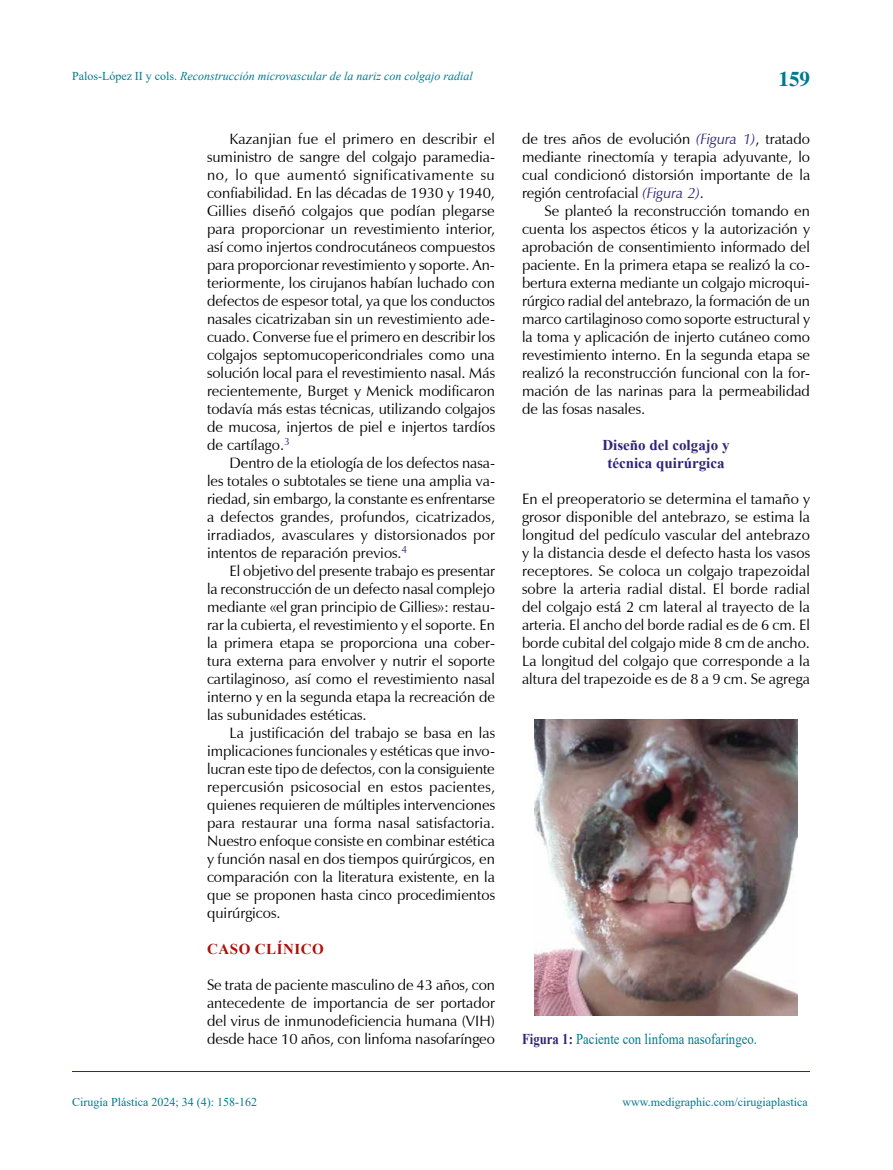
<style>
.page{position:relative;width:893px;height:1170px;background:#fff}
.page>*{position:absolute;margin:0;border:0;box-sizing:border-box;transform-origin:0 0}
.t1{font:700 21px "Times";color:#007a8d}
.t2{font:15px/18px "Zapf Humanist 601 BT";color:#000;text-align:justify}
.t3{font:15px "Times New Roman";color:#007a8d;scale:.85 1}
.t4{font:700 15px/18px "Times New Roman";color:#2e247a;text-align:center}
.t5{font:700 15px "Times New Roman";letter-spacing:.035em;color:#ae0f0a}
.t6{font:italic 12px "Times New Roman";color:#007a8d}
.t7{font:12px "Times New Roman";color:#007a8d}
.s1{font-style:normal}
.s2{font-style:italic;color:#2e247a}
.s3{font-weight:700;color:#2e247a}
</style>
<div class="page">
<hr style="left:72px;top:1071px;width:738px;height:1px;background:#2e247a">
<img style="left:534px;top:719px;width:264px;height:296px">
<p class="t6" style="left:72px;top:68px;width:402px"><span class="s1">Palos-López II y cols.</span> Reconstrucción microvascular de la nariz con colgajo radial</p>
<p class="t2" style="left:207px;top:129px;width:290px;text-indent:22px">Kazanjian fue el primero en describir el suministro de sangre del colgajo paramedia&shy;no, lo que aumentó significativamente su confiabilidad. En las décadas de 1930 y 1940, Gillies diseñó colgajos que podían plegarse para proporcionar un revestimiento interior, así como injertos condrocutáneos compuestos para proporcionar revestimiento y soporte. An&shy;teriormente, los cirujanos habían luchado con defectos de espesor total, ya que los conductos nasales cicatrizaban sin un revestimiento ade&shy;cuado. Converse fue el primero en describir los colgajos septomucopericondriales como una solución local para el revestimiento nasal. Más recientemente, Burget y Menick modificaron todavía más estas técnicas, utilizando colgajos de mucosa, injertos de piel e injertos tardíos de cartílago.<sup>3</sup></p>
<p class="t2" style="left:207px;top:453px;width:290px;text-indent:22px">Dentro de la etiología de los defectos nasa&shy;les totales o subtotales se tiene una amplia va&shy;riedad, sin embargo, la constante es enfrentarse a defectos grandes, profundos, cicatrizados, irradiados, avasculares y distorsionados por intentos de reparación previos.<sup>4</sup></p>
<p class="t2" style="left:207px;top:561px;width:290px;text-indent:22px">El objetivo del presente trabajo es presentar la reconstrucción de un defecto nasal complejo mediante «el gran principio de Gillies»: restau&shy;rar la cubierta, el revestimiento y el soporte. En la primera etapa se proporciona una cober&shy;tura externa para envolver y nutrir el soporte cartilaginoso, así como el revestimiento nasal interno y en la segunda etapa la recreación de las subunidades estéticas.</p>
<p class="t2" style="left:207px;top:723px;width:290px;text-indent:22px">La justificación del trabajo se basa en las implicaciones funcionales y estéticas que invo&shy;lucran este tipo de defectos, con la consiguiente repercusión psicosocial en estos pacientes, quienes requieren de múltiples intervenciones para restaurar una forma nasal satisfactoria.<br>Nuestro enfoque consiste en combinar estética y función nasal en dos tiempos quirúrgicos, en comparación con la literatura existente, en la que se proponen hasta cinco procedimientos quirúrgicos.</p>
<p class="t5" style="left:207px;top:938px;width:118px">CASO CLÍNICO</p>
<p class="t2" style="left:207px;top:975px;width:290px">Se trata de paciente masculino de 43 años, con antecedente de importancia de ser portador del virus de inmunodeficiencia humana (VIH) desde hace 10 años, con linfoma nasofaríngeo</p>
<h1 class="t1" style="left:778px;top:67px;width:33px">159</h1>
<p class="t2" style="left:522px;top:129px;width:290px">de tres años de evolución <span class="s2">(Figura 1)</span>, tratado mediante rinectomía y terapia adyuvante, lo cual condicionó distorsión importante de la región centrofacial <span class="s2">(Figura 2)</span>.</p>
<p class="t2" style="left:522px;top:201px;width:290px;text-indent:22px">Se planteó la reconstrucción tomando en cuenta los aspectos éticos y la autorización y aprobación de consentimiento informado del paciente. En la primera etapa se realizó la co&shy;bertura externa mediante un colgajo microqui&shy;rúrgico radial del antebrazo, la formación de un marco cartilaginoso como soporte estructural y la toma y aplicación de injerto cutáneo como revestimiento interno. En la segunda etapa se realizó la reconstrucción funcional con la for&shy;mación de las narinas para la permeabilidad de las fosas nasales.</p>
<p class="t4" style="left:602px;top:435px;width:129px">Diseño del colgajo y técnica quirúrgica</p>
<p class="t2" style="left:522px;top:489px;width:290px">En el preoperatorio se determina el tamaño y grosor disponible del antebrazo, se estima la longitud del pedículo vascular del antebrazo y la distancia desde el defecto hasta los vasos receptores. Se coloca un colgajo trapezoidal sobre la arteria radial distal. El borde radial del colgajo está 2 cm lateral al trayecto de la arteria. El ancho del borde radial es de 6 cm. El borde cubital del colgajo mide 8 cm de ancho.<br>La longitud del colgajo que corresponde a la altura del trapezoide es de 8 a 9 cm. Se agrega</p>
<p class="t3" style="left:522px;top:1028px;width:278px"><span class="s3">Figura 1:</span> Paciente con linfoma nasofaríngeo.</p>
<p class="t7" style="left:72px;top:1093px;width:186px">Cirugía Plástica 2024; 34 (4): 158-162</p>
<p class="t7" style="left:622px;top:1093px;width:187px">www.medigraphic.com/cirugiaplastica</p>
</div>
